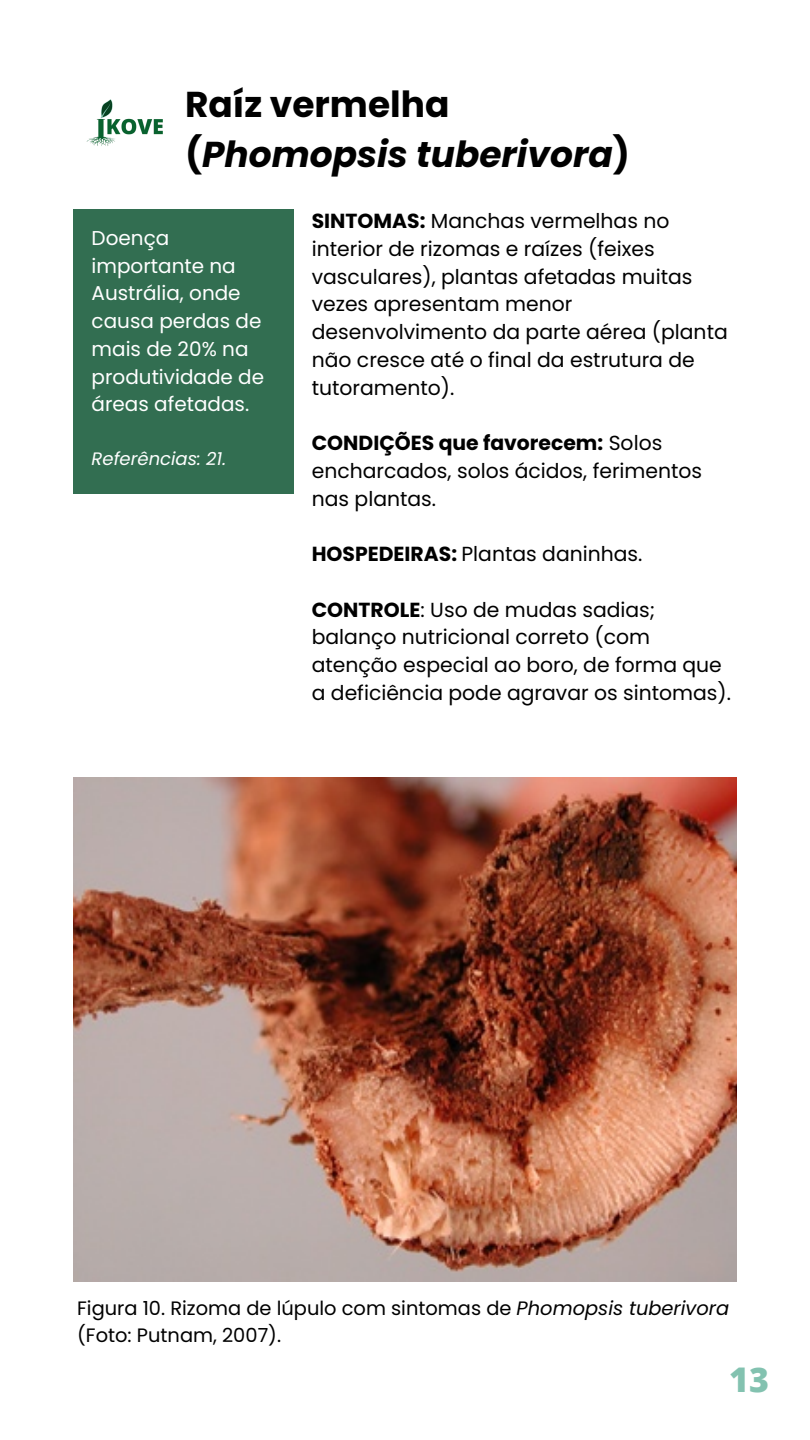
<style>
.page{position:relative;width:810px;height:1440px;background:#fff}
.page>*{position:absolute;margin:0;border:0;box-sizing:border-box;transform-origin:0 0}
.t1{font:italic 700 36px "Poppins";color:#000}
.t2{font:700 36px "Poppins";color:#000}
.t3{font:800 34px "Open Sans";color:#83c2b0}
.t4{font:20.3px/27.8px "Poppins";color:#000}
.t5{font:20px/27.8px "Poppins";color:#fff}
.t6{font:19.4px/27px "Poppins";color:#000}
.t7{font:italic 18px "Poppins";color:#fff}
.s1{font-style:normal}
.s2{font-weight:700}
.s3{font-style:italic}
</style>
<div class="page">
<img style="left:73px;top:777px;width:663px;height:504px">
<div style="left:73px;top:210px;width:221px;height:284px;background:#326e51"></div>
<img style="left:86px;top:99px;width:77px;height:47px">
<p class="t2" style="left:185px;top:79px;width:266px">Raíz vermelha</p>
<p class="t1" style="left:185px;top:129px;width:446px"><span class="s1">(</span>Phomopsis tuberivora<span class="s1">)</span></p>
<p class="t5" style="left:92px;top:224px;width:174px">Doença importante na<br>Austrália, onde causa perdas de mais de 20% na produtividade de áreas afetadas.</p>
<p class="t7" style="left:92px;top:446px;width:136px">Referências: 21.</p>
<p class="t4" style="left:312px;top:207px;width:418px"><span class="s2">SINTOMAS:</span> Manchas vermelhas no interior de rizomas e raízes (feixes vasculares), plantas afetadas muitas vezes apresentam menor desenvolvimento da parte aérea (planta não cresce até o final da estrutura de tutoramento).</p>
<p class="t4" style="left:312px;top:429px;width:392px"><span class="s2">CONDIÇÕES que favorecem:</span> Solos encharcados, solos ácidos, ferimentos nas plantas.</p>
<p class="t4" style="left:312px;top:540px;width:332px"><span class="s2">HOSPEDEIRAS:</span> Plantas daninhas.</p>
<p class="t4" style="left:312px;top:596px;width:421px"><span class="s2">CONTROLE</span>: Uso de mudas sadias; balanço nutricional correto (com atenção especial ao boro, de forma que a deficiência pode agravar os sintomas).</p>
<p class="t6" style="left:77px;top:1295px;width:654px">Figura 10. Rizoma de lúpulo com sintomas de <span class="s3">Phomopsis tuberivora </span>(Foto: Putnam, 2007).</p>
<p class="t3" style="left:729px;top:1355px;width:41px">13</p>
</div>
